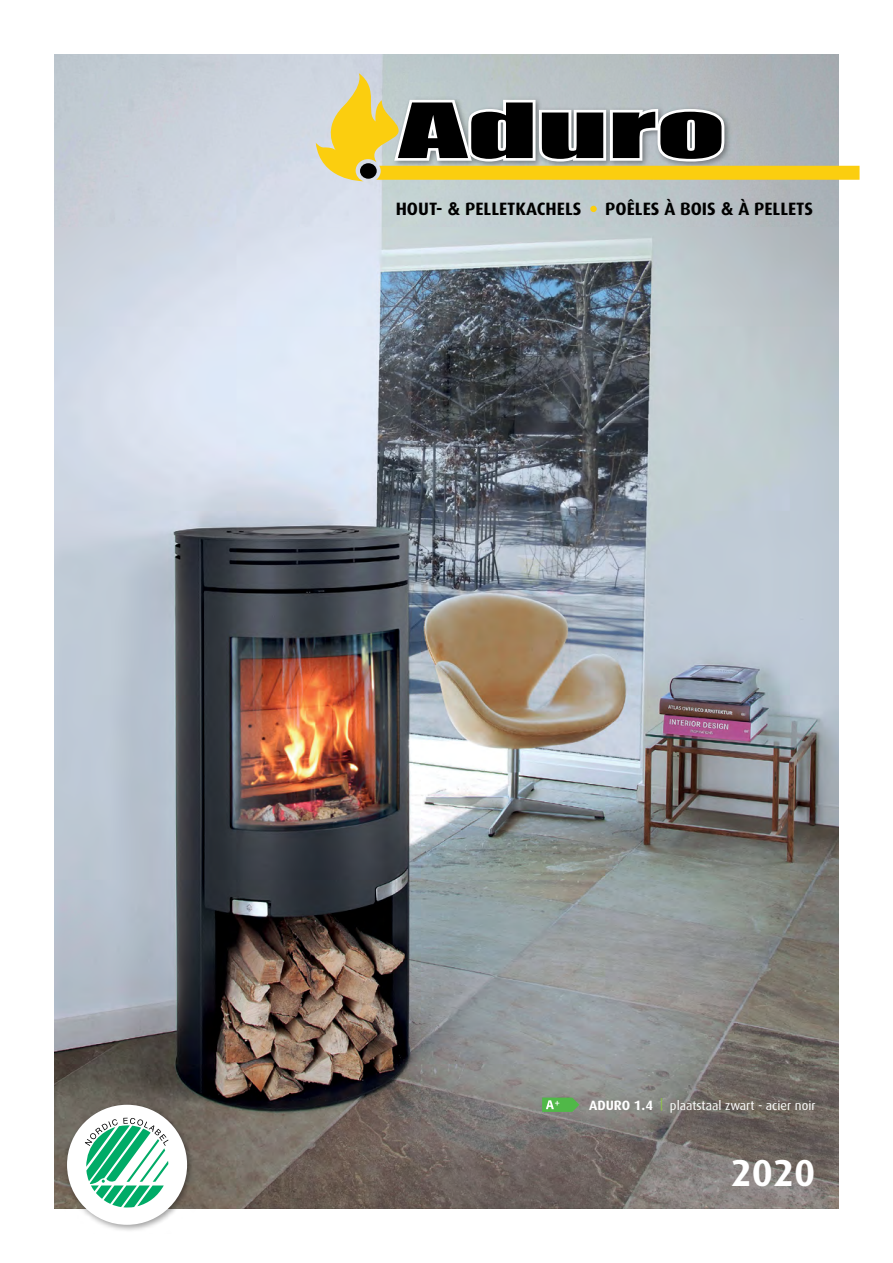
<style>
.page{position:relative;width:893px;height:1263px;background:#fff}
.page>*{position:absolute;margin:0;border:0;box-sizing:border-box;transform-origin:0 0}
.t1{font:700 37.65px "Dax";color:#fff}
.t2{font:700 17.85px "Dax";color:#000}
.t3{font:12.75px "Dax";color:#fff}
.s1{font-family:"Helvetica"}
.s2{font-weight:700;font-size:13.5px}
.s3{color:#8dc63f}
</style>
<div class="page">
<img style="left:54px;top:226px;width:785px;height:983px">
<img style="left:54px;top:54px;width:785px;height:172px">
<div style="left:590px;top:206px;width:7px;height:6px;background:#fbce0f;border-radius:50%"></div>
<svg style="left:316px;top:73px;width:543px;height:108px;background:#a29e7d"></svg>
<div style="left:63px;top:1101px;width:133px;height:132px;background:#000;opacity:.39"></div>
<div style="left:67px;top:1105px;width:120px;height:120px;background:#fff;border-radius:50%"></div>
<svg style="left:85px;top:1118px;width:83px;height:89px"></svg>
<svg style="left:542px;top:1097px;width:37px;height:15px"></svg>
<p class="t2" style="left:396px;top:199px;width:187px">HOUT- <span class="s1">&amp;</span> PELLETKACHELS</p>
<p class="t2" style="left:605px;top:199px;width:209px">POÊLES À BOIS <span class="s1">&amp;</span> À PELLETS</p>
<p class="t3" style="left:589px;top:1098px;width:228px"><span class="s2">ADURO 1.4</span> <span class="s3">|</span> plaatstaal zwart - acier noir</p>
<h1 class="t1" style="left:731px;top:1151px;width:86px">2020</h1>
</div>
